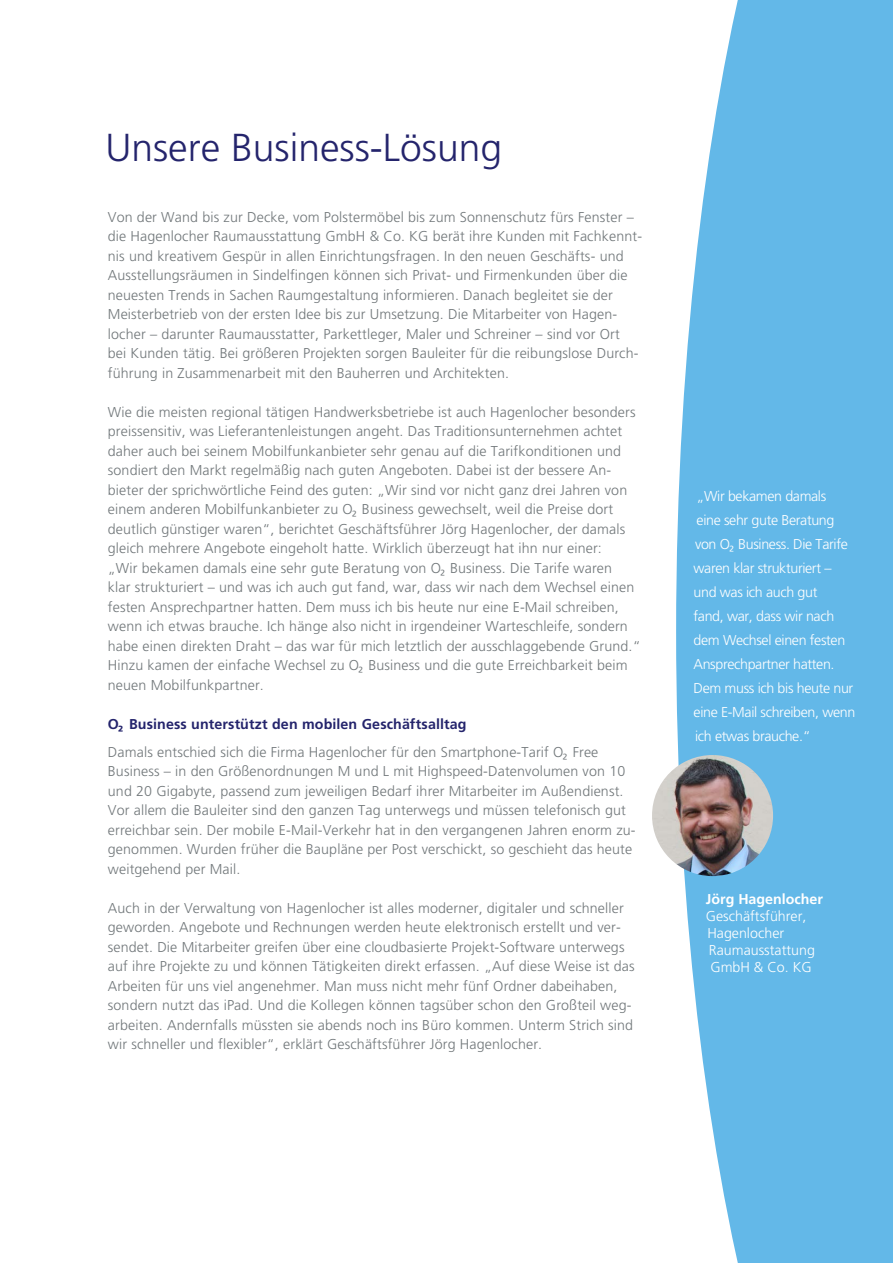
<style>
.page{position:relative;width:893px;height:1263px;background:#fff}
.page>*{position:absolute;margin:0;border:0;box-sizing:border-box;transform-origin:0 0}
.t1{font:300 39px "O2 Frutiger";color:#24246c}
.t2{font:300 14.25px/19.5px "O2 Frutiger";letter-spacing:.01em;color:#71777a}
.t3{font:300 14.25px/24px "O2 Frutiger";letter-spacing:-.025em;color:#fff}
.t4{font:300 14.25px/17.1px "O2 Frutiger";color:#fff}
.t5{font:700 14.25px "O2 Frutiger";letter-spacing:.01em;color:#24246c}
.t6{font:700 14.25px "O2 Frutiger";color:#fff}
</style>
<div class="page">
<svg style="left:676px;top:0;width:217px;height:1263px;background:#71beea"></svg>
<img style="left:652px;top:755px;width:121px;height:121px;border-radius:61px">
<h1 class="t1" style="left:105px;top:126px;width:398px">Unsere Business-Lösung</h1>
<p class="t2" style="left:108px;top:207px;width:536px">Von der Wand bis zur Decke, vom Polstermöbel bis zum Sonnenschutz fürs Fenster – die Hagenlocher Raumausstattung GmbH &amp; Co. KG berät ihre Kunden mit Fachkennt&shy;nis und kreativem Gespür in allen Einrichtungsfragen. In den neuen Geschäfts- und Ausstellungsräumen in Sindelfingen können sich Privat- und Firmenkunden über die neuesten Trends in Sachen Raumgestaltung informieren. Danach begleitet sie der Meisterbetrieb von der ersten Idee bis zur Umsetzung. Die Mitarbeiter von Hagen&shy;locher – darunter Raumausstatter, Parkettleger, Maler und Schreiner – sind vor Ort<br>bei Kunden tätig. Bei größeren Projekten sorgen Bauleiter für die reibungslose Durch&shy;führung in Zusammenarbeit mit den Bauherren und Architekten.</p>
<p class="t2" style="left:108px;top:402px;width:534px">Wie die meisten regional tätigen Handwerksbetriebe ist auch Hagenlocher besonders preissensitiv, was Lieferantenleistungen angeht. Das Traditionsunternehmen achtet daher auch bei seinem Mobilfunkanbieter sehr genau auf die Tarifkonditionen und sondiert den Markt regelmäßig nach guten Angeboten. Dabei ist der bessere An&shy;bieter der sprichwörtliche Feind des guten: „Wir sind vor nicht ganz drei Jahren von einem anderen Mobilfunkanbieter zu œ Business gewechselt, weil die Preise dort deutlich günstiger waren“, berichtet Geschäftsführer Jörg Hagenlocher, der damals gleich mehrere Angebote eingeholt hatte. Wirklich überzeugt hat ihn nur einer:<br>„Wir bekamen damals eine sehr gute Beratung von œ Business. Die Tarife waren<br>klar strukturiert – und was ich auch gut fand, war, dass wir nach dem Wechsel einen festen Ansprechpartner hatten. Dem muss ich bis heute nur eine E-Mail schreiben, wenn ich etwas brauche. Ich hänge also nicht in irgendeiner Warteschleife, sondern habe einen direkten Draht – das war für mich letztlich der ausschlaggebende Grund.“ Hinzu kamen der einfache Wechsel zu œ Business und die gute Erreichbarkeit beim neuen Mobilfunkpartner.</p>
<p class="t5" style="left:108px;top:715px;width:360px">œ Business unterstützt den mobilen Geschäftsalltag</p>
<p class="t2" style="left:108px;top:742px;width:529px">Damals entschied sich die Firma Hagenlocher für den Smartphone-Tarif œ Free Business – in den Größenordnungen M und L mit Highspeed-Datenvolumen von 10 und 20 Gigabyte, passend zum jeweiligen Bedarf ihrer Mitarbeiter im Außendienst.<br>Vor allem die Bauleiter sind den ganzen Tag unterwegs und müssen telefonisch gut erreichbar sein. Der mobile E-Mail-Verkehr hat in den vergangenen Jahren enorm zu&shy;genommen. Wurden früher die Baupläne per Post verschickt, so geschieht das heute weitgehend per Mail.</p>
<p class="t2" style="left:108px;top:898px;width:528px">Auch in der Verwaltung von Hagenlocher ist alles moderner, digitaler und schneller geworden. Angebote und Rechnungen werden heute elektronisch erstellt und ver&shy;sendet. Die Mitarbeiter greifen über eine cloudbasierte Projekt-Software unterwegs auf ihre Projekte zu und können Tätigkeiten direkt erfassen. „Auf diese Weise ist das Arbeiten für uns viel angenehmer. Man muss nicht mehr fünf Ordner dabeihaben, sondern nutzt das iPad. Und die Kollegen können tagsüber schon den Großteil weg&shy;arbeiten. Andernfalls müssten sie abends noch ins Büro kommen. Unterm Strich sind wir schneller und flexibler“, erklärt Geschäftsführer Jörg Hagenlocher.</p>
<p class="t3" style="left:694px;top:484px;width:163px">„Wir bekamen damals<br>eine sehr gute Beratung von œ Business. Die Tarife waren klar strukturiert – und was ich auch gut<br>fand, war, dass wir nach dem Wechsel einen festen<br>Ansprechpartner hatten.<br>Dem muss ich bis heute nur eine E-Mail schreiben, wenn ich etwas brauche.“</p>
<p class="t6" style="left:706px;top:890px;width:119px">Jörg Hagenlocher</p>
<p class="t4" style="left:706px;top:907px;width:111px">Geschäftsführer,<br>Hagenlocher<br>Raumausstattung<br>GmbH &amp; Co. KG</p>
</div>
